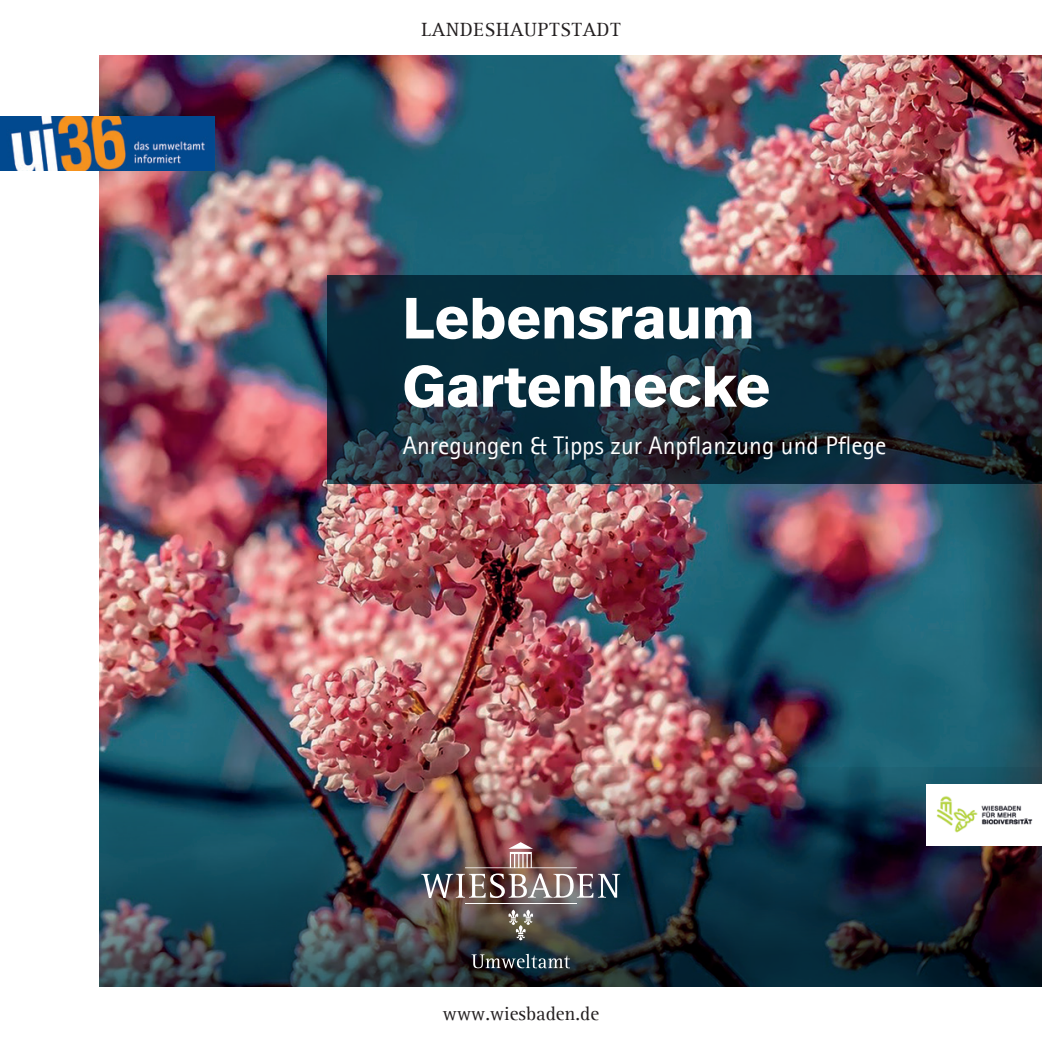
<style>
.page{position:relative;width:1042px;height:1042px;background:#fff}
.page>*{position:absolute;margin:0;border:0;box-sizing:border-box;transform-origin:0 0}
.t1{font:700 57.93px/68.2px "Real Head Pro";letter-spacing:.02em;color:#fff}
.t2{font:25.55px "Rotis Sans Serif";color:#fff}
.t3{font:19.6px "Rotis Serif";color:#231f20}
.t4{font:19.6px "Rotis Serif";letter-spacing:.04em;color:#231f20}
</style>
<div class="page">
<img style="left:99px;top:55px;width:943px;height:712px">
<svg style="left:327px;top:275px;width:715px;height:209px;background:#142c39"></svg>
<img style="left:99px;top:767px;width:943px;height:220px">
<img style="left:0;top:117px;width:215px;height:54px">
<img style="left:926px;top:784px;width:116px;height:62px">
<svg style="left:471px;top:954px;width:99px;height:14px"></svg>
<hr style="left:465px;top:903px;width:112px;height:1px;background:#fff">
<img style="left:421px;top:842px;width:199px;height:56px">
<svg style="left:508px;top:909px;width:26px;height:31px"></svg>
<p class="t4" style="left:421px;top:22px;width:201px">LANDESHAUPTSTADT</p>
<h1 class="t1" style="left:403px;top:283px;width:368px">Lebensraum<br>Gartenhecke</h1>
<p class="t2" style="left:403px;top:435px;width:485px">Anregungen &amp; Tipps zur Anpflanzung und Pflege</p>
<p class="t3" style="left:443px;top:1006px;width:158px">www.wiesbaden.de</p>
</div>
